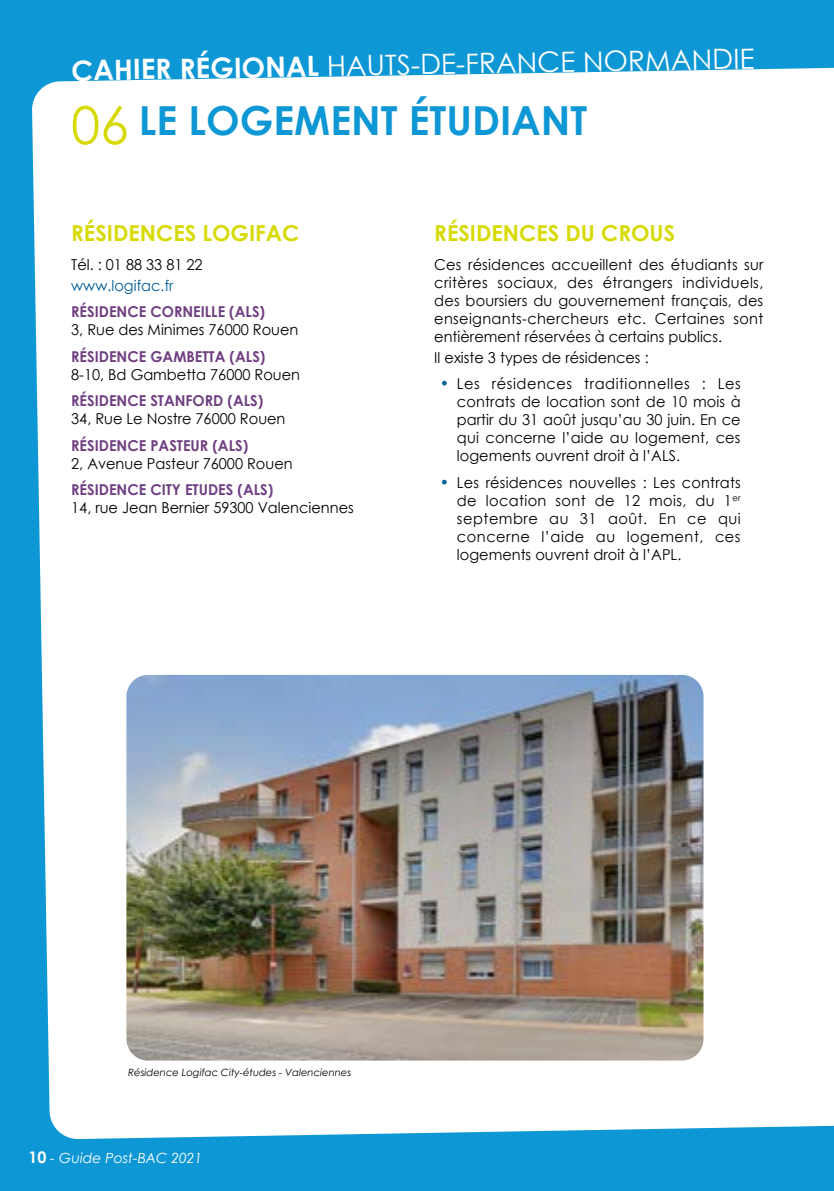
<style>
.page{position:relative;width:834px;height:1191px;background:#fff}
.page>*{position:absolute;margin:0;border:0;box-sizing:border-box;transform-origin:0 0}
.t1{font:700 40px "Century Gothic";color:#0e97d5}
.t2{font:28px "Century Gothic";color:#fff}
.t3{font:700 22px "Century Gothic";color:#d7da00}
.t4{font:15px/18px "Century Gothic";color:#000;text-align:justify}
.t5{font:700 15px "Century Gothic";color:#6f3f81}
.t6{font:15px "Century Gothic";color:#005f98}
.t7{font:italic 14px "Century Gothic";color:#fff}
.t8{font:italic 10px "Century Gothic";color:#000}
.s1{font-weight:700}
.s2{font-weight:400;font-size:52px;color:#d7da00}
.s3{font-size:16px;color:#005f98}
.s4{font-weight:700;font-style:normal;font-size:16px}
</style>
<div class="page">
<div style="left:0;top:0;width:833px;height:1191px;background:#0e97d5"></div>
<div style="left:32px;top:67px;width:801px;height:1072px;background:#fff"></div>
<img style="left:126px;top:675px;width:577px;height:385px">
<h2 class="t2" style="left:71px;top:51px;width:684px;rotate:-1deg"><span class="s1">CAHIER RÉGIONAL</span> HAUTS-DE-FRANCE NORMANDIE</h2>
<h1 class="t1" style="left:71px;top:90px;width:517px"><span class="s2">06</span> LE LOGEMENT ÉTUDIANT</h1>
<h3 class="t3" style="left:71px;top:216px;width:229px">RÉSIDENCES LOGIFAC</h3>
<p class="t4" style="left:71px;top:255px;width:133px">Tél. : 01 88 33 81 22</p>
<p class="t6" style="left:71px;top:275px;width:104px">www.logifac.fr</p>
<p class="t5" style="left:71px;top:300px;width:195px">RÉSIDENCE CORNEILLE (ALS)</p>
<p class="t4" style="left:71px;top:320px;width:229px">3, Rue des Minimes 76000 Rouen</p>
<p class="t5" style="left:71px;top:345px;width:196px">RÉSIDENCE GAMBETTA (ALS)</p>
<p class="t4" style="left:71px;top:365px;width:230px">8-10, Bd Gambetta 76000 Rouen</p>
<p class="t5" style="left:71px;top:389px;width:194px">RÉSIDENCE STANFORD (ALS)</p>
<p class="t4" style="left:71px;top:409px;width:216px">34, Rue Le Nostre 76000 Rouen</p>
<p class="t5" style="left:71px;top:434px;width:178px">RÉSIDENCE PASTEUR (ALS)</p>
<p class="t4" style="left:71px;top:454px;width:223px">2, Avenue Pasteur 76000 Rouen</p>
<p class="t5" style="left:71px;top:478px;width:203px">RÉSIDENCE CITY ETUDES (ALS)</p>
<p class="t4" style="left:71px;top:498px;width:284px">14, rue Jean Bernier 59300 Valenciennes</p>
<h3 class="t3" style="left:434px;top:216px;width:242px">RÉSIDENCES DU CROUS</h3>
<p class="t4" style="left:434px;top:255px;width:330px">Ces résidences accueillent des étudiants sur critères sociaux, des étrangers individuels, des boursiers du gouvernement français, des enseignants-chercheurs etc. Certaines sont entièrement réservées à certains publics.</p>
<p class="t4" style="left:434px;top:348px;width:216px">Il existe 3 types de résidences :</p>
<p class="t4" style="left:457px;top:374px;width:285px;text-indent:-17px"><span class="s3">•</span> Les résidences traditionnelles : Les contrats de location sont de 10 mois à partir du 31 août jusqu’au 30 juin. En ce qui concerne l’aide au logement, ces logements ouvrent droit à l’ALS.</p>
<p class="t4" style="left:457px;top:473px;width:285px;text-indent:-17px"><span class="s3">•</span> Les résidences nouvelles : Les contrats de location sont de 12 mois, du 1<sup>er </sup>septembre au 31 août. En ce qui concerne l’aide au logement, ces logements ouvrent droit à l’APL.</p>
<p class="t8" style="left:128px;top:1065px;width:225px">Résidence Logifac City-études - Valenciennes</p>
<p class="t7" style="left:28px;top:1148px;width:175px"><span class="s4">10</span> - Guide Post-BAC 2021</p>
</div>
